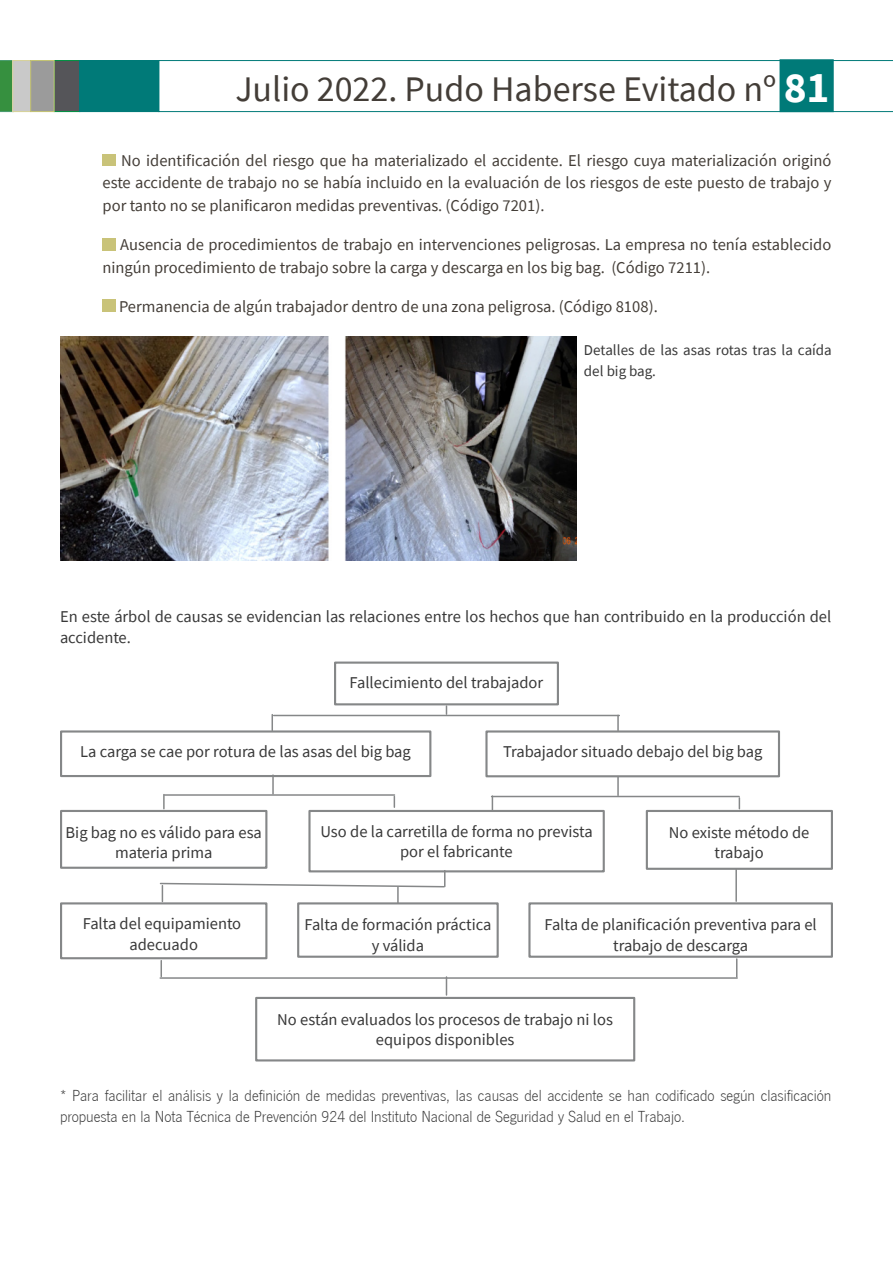
<style>
.page{position:relative;width:893px;height:1263px;background:#fff}
.page>*{position:absolute;margin:0;border:0;box-sizing:border-box;transform-origin:0 0}
.t1{font:36px "Source Sans Pro";color:#433d37}
.t2{font:16.5px/20.7px "Source Sans Pro";color:#383838;text-align:center}
.t3{font:16.5px/22.5px "Source Sans Pro";color:#433d37;text-align:justify}
.t4{font:16.5px/20.7px "News Got T Ligh";color:#383838}
.t5{font:15px/20.7px "Source Sans Pro";letter-spacing:-.005em;color:#383838}
.s1{font-weight:700;font-size:43.5px;color:#fff}
</style>
<div class="page">
<svg style="left:159px;top:60px;width:734px;height:52px"></svg>
<div style="left:780px;top:60px;width:53px;height:51px;background:#007a78"></div>
<div style="left:779px;top:59px;width:55px;height:53px;border:2px solid #007a78"></div>
<svg style="left:0;top:60px;width:12px;height:52px"></svg>
<div style="left:54px;top:61px;width:26px;height:51px;background:#555559"></div>
<div style="left:54px;top:60px;width:26px;height:52px;border:1px solid #009543"></div>
<div style="left:13px;top:61px;width:18px;height:51px;background:#c9c9c9"></div>
<div style="left:12px;top:60px;width:19px;height:52px;border:1px solid #d8d399"></div>
<div style="left:31px;top:61px;width:23px;height:51px;background:#9b9b9b"></div>
<div style="left:30px;top:60px;width:25px;height:52px;border:1px solid #c6c572"></div>
<div style="left:80px;top:61px;width:79px;height:51px;background:#007a78"></div>
<div style="left:79px;top:60px;width:80px;height:52px;border:1px solid #007a78"></div>
<svg style="left:103px;top:154px;width:13px;height:12px"></svg>
<svg style="left:103px;top:238px;width:13px;height:12px"></svg>
<svg style="left:103px;top:300px;width:13px;height:11px"></svg>
<div style="left:334px;top:661px;width:225px;height:44px;border:2px solid #858788"></div>
<svg style="left:272px;top:715px;width:1px;height:15px"></svg>
<svg style="left:617px;top:716px;width:2px;height:14px"></svg>
<hr style="left:274px;top:715px;width:345px;height:1px;background:#858788">
<div style="left:60px;top:730px;width:371px;height:47px;border:2px solid #858788"></div>
<div style="left:485px;top:730px;width:295px;height:47px;border:2px solid #858788"></div>
<div style="left:60px;top:902px;width:207px;height:57px;border:2px solid #858788"></div>
<div style="left:308px;top:810px;width:297px;height:62px;border:2px solid #858788"></div>
<div style="left:60px;top:810px;width:207px;height:59px;border:2px solid #858788"></div>
<div style="left:297px;top:902px;width:202px;height:56px;border:2px solid #858788"></div>
<div style="left:528px;top:902px;width:305px;height:56px;border:2px solid #858788"></div>
<div style="left:255px;top:997px;width:380px;height:64px;border:2px solid #858788"></div>
<div style="left:646px;top:810px;width:187px;height:60px;border:2px solid #858788"></div>
<svg style="left:617px;top:776px;width:2px;height:19px"></svg>
<svg style="left:736px;top:959px;width:1px;height:18px"></svg>
<hr style="left:160px;top:977px;width:577px;height:2px;background:#858788">
<hr style="left:735px;top:869px;width:2px;height:32px;background:#858788">
<hr style="left:492px;top:796px;width:247px;height:1px;background:#858788">
<svg style="left:492px;top:797px;width:1px;height:13px"></svg>
<svg style="left:159px;top:871px;width:287px;height:32px"></svg>
<svg style="left:160px;top:961px;width:2px;height:15px"></svg>
<svg style="left:446px;top:979px;width:1px;height:16px"></svg>
<img style="left:60px;top:336px;width:516px;height:224px">
<svg style="left:272px;top:775px;width:2px;height:19px"></svg>
<hr style="left:165px;top:794px;width:229px;height:2px;background:#858788">
<svg style="left:163px;top:794px;width:2px;height:15px"></svg>
<h1 class="t1" style="left:235px;top:65px;width:596px">Julio 2022. Pudo Haberse Evitado nº <span class="s1">81</span></h1>
<p class="t3" style="left:103px;top:149px;width:730px;text-indent:19px">No identificación del riesgo que ha materializado el accidente. El riesgo cuya materialización originó este accidente de trabajo no se había incluido en la evaluación de los riesgos de este puesto de trabajo y por tanto no se planificaron medidas preventivas. (Código 7201).</p>
<p class="t3" style="left:103px;top:233px;width:730px;text-indent:18px">Ausencia de procedimientos de trabajo en intervenciones peligrosas. La empresa no tenía establecido ningún procedimiento de trabajo sobre la carga y descarga en los big bag. (Código 7211).</p>
<p class="t3" style="left:119px;top:294px;width:540px">Permanencia de algún trabajador dentro de una zona peligrosa. (Código 8108).</p>
<p class="t5" style="left:584px;top:340px;width:249px">Detalles de las asas rotas tras la caída del big bag.</p>
<p class="t2" style="left:60px;top:606px;width:773px;text-align:left">En este árbol de causas se evidencian las relaciones entre los hechos que han contribuido en la producción del accidente.</p>
<p class="t2" style="left:350px;top:672px;width:195px">Fallecimiento del trabajador</p>
<p class="t2" style="left:80px;top:741px;width:332px">La carga se cae por rotura de las asas del big bag</p>
<p class="t2" style="left:503px;top:741px;width:261px">Trabajador situado debajo del big bag</p>
<p class="t2" style="left:66px;top:821px;width:198px">Big bag no es válido para esa materia prima</p>
<p class="t2" style="left:83px;top:913px;width:160px">Falta del equipamiento adecuado</p>
<p class="t2" style="left:320px;top:820px;width:274px">Uso de la carretilla de forma no prevista por el fabricante</p>
<p class="t2" style="left:669px;top:821px;width:142px">No existe método de trabajo</p>
<p class="t2" style="left:305px;top:914px;width:188px">Falta de formación práctica y válida</p>
<p class="t2" style="left:545px;top:914px;width:274px">Falta de planificación preventiva para el trabajo de descarga</p>
<p class="t2" style="left:277px;top:1008px;width:337px">No están evaluados los procesos de trabajo ni los equipos disponibles</p>
<p class="t4" style="left:60px;top:1084px;width:773px">* Para facilitar el análisis y la definición de medidas preventivas, las causas del accidente se han codificado según clasificación propuesta en la Nota Técnica de Prevención 924 del Instituto Nacional de Seguridad y Salud en el Trabajo.</p>
</div>
